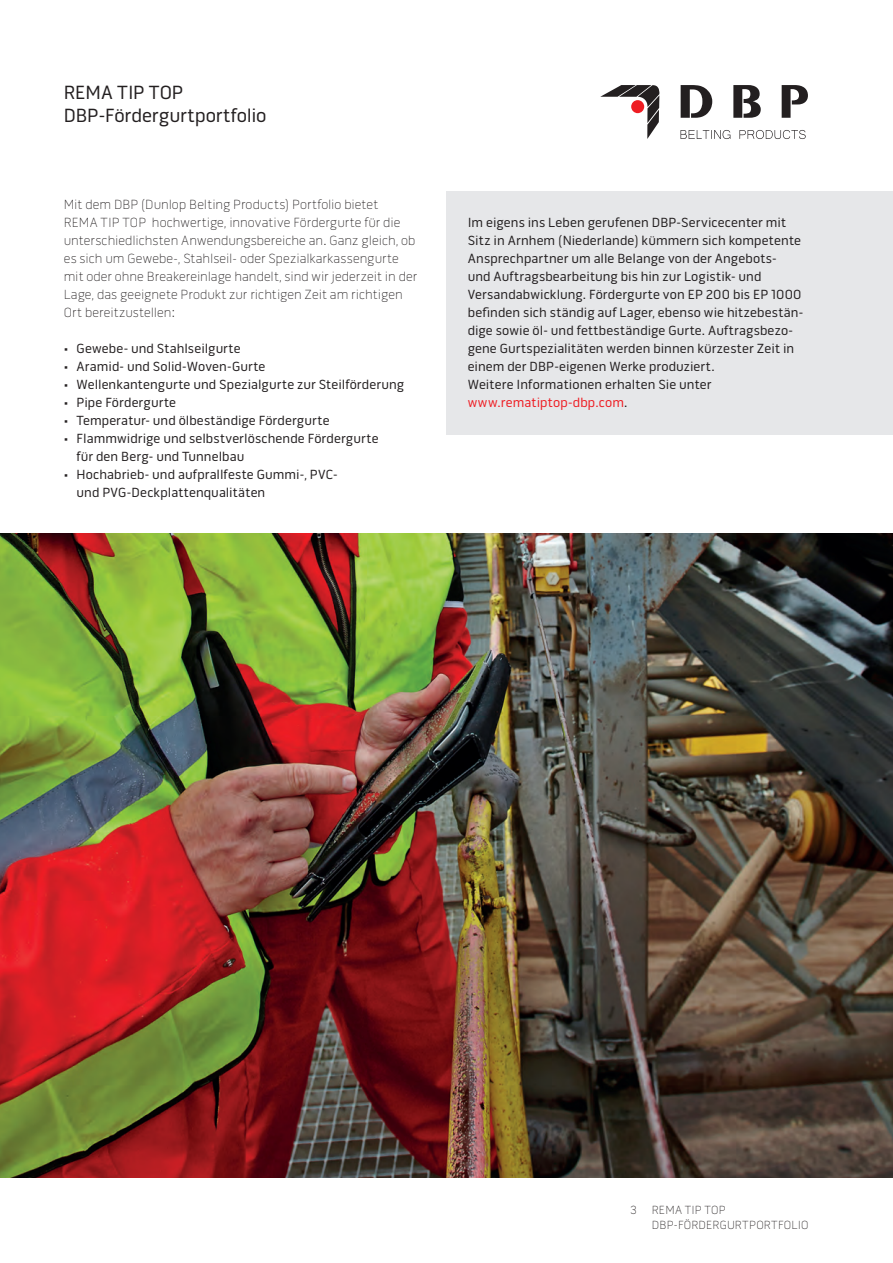
<style>
.page{position:relative;width:893px;height:1263px;background:#fff}
.page>*{position:absolute;margin:0;border:0;box-sizing:border-box;transform-origin:0 0}
.t1{font:19.5px/23.4px "Pill Gothic OTC600 mg";letter-spacing:-.005em;color:#231f20}
.t2{font:13.5px/18px "Pill Gothic OTC600 mg";letter-spacing:.01em;color:#231f20}
.t3{font:100 13.5px/18px "Pill Gothic 600 mg";letter-spacing:.005em;color:#231f20}
.t4{font:100 12px/14.4px "Pill Gothic 600 mg";letter-spacing:.02em;color:#231f20}
.s1{color:#ee1d23}
</style>
<div class="page">
<svg style="left:680px;top:130px;width:126px;height:9px"></svg>
<svg style="left:681px;top:85px;width:127px;height:33px"></svg>
<svg style="left:600px;top:85px;width:60px;height:54px"></svg>
<div style="left:446px;top:191px;width:447px;height:244px;background:#e6e7e9"></div>
<img style="left:0;top:533px;width:893px;height:645px">
<h1 class="t1" style="left:64px;top:80px;width:204px">REMA TIP TOP<br>DBP-Fördergurtportfolio</h1>
<p class="t3" style="left:64px;top:196px;width:355px">Mit dem DBP (Dunlop Belting Products) Portfolio bietet<br>REMA TIP TOP hochwertige, innovative Fördergurte für die unterschiedlichsten Anwendungsbereiche an. Ganz gleich, ob es sich um Gewebe-, Stahlseil- oder Spezialkarkassengurte mit oder ohne Breakereinlage handelt, sind wir jederzeit in der Lage, das geeignete Produkt zur richtigen Zeit am richtigen Ort bereitzustellen:</p>
<p class="t2" style="left:64px;top:340px;width:178px">• Gewebe- und Stahlseilgurte</p>
<p class="t2" style="left:64px;top:358px;width:203px">• Aramid- und Solid-Woven-Gurte</p>
<p class="t2" style="left:64px;top:376px;width:342px">• Wellenkantengurte und Spezialgurte zur Steilförderung</p>
<p class="t2" style="left:64px;top:394px;width:114px">• Pipe Fördergurte</p>
<p class="t2" style="left:64px;top:412px;width:267px">• Temperatur- und ölbeständige Fördergurte</p>
<p class="t2" style="left:77px;top:430px;width:304px;text-indent:-13px">• Flammwidrige und selbstverlöschende Fördergurte für den Berg- und Tunnelbau</p>
<p class="t2" style="left:77px;top:466px;width:262px;text-indent:-13px">• Hochabrieb- und aufprallfeste Gummi-, PVC&shy;und PVG-Deckplattenqualitäten</p>
<p class="t2" style="left:468px;top:214px;width:337px">Im eigens ins Leben gerufenen DBP-Servicecenter mit Sitz in Arnhem (Niederlande) kümmern sich kompetente Ansprechpartner um alle Belange von der Angebots-<br>und Auftragsbearbeitung bis hin zur Logistik- und Versandabwicklung. Fördergurte von EP 200 bis EP 1000 befinden sich ständig auf Lager, ebenso wie hitzebestän&shy;dige sowie öl- und fettbeständige Gurte. Auftragsbezo&shy;gene Gurtspezialitäten werden binnen kürzester Zeit in einem der DBP-eigenen Werke produziert.<br>Weitere Informationen erhalten Sie unter <span class="s1">www.rematiptop-dbp.com</span>.</p>
<p class="t4" style="left:652px;top:1203px;width:158px;text-indent:-22px">3 REMA TIP TOP<br>DBP-FÖRDERGURTPORTFOLIO</p>
</div>
